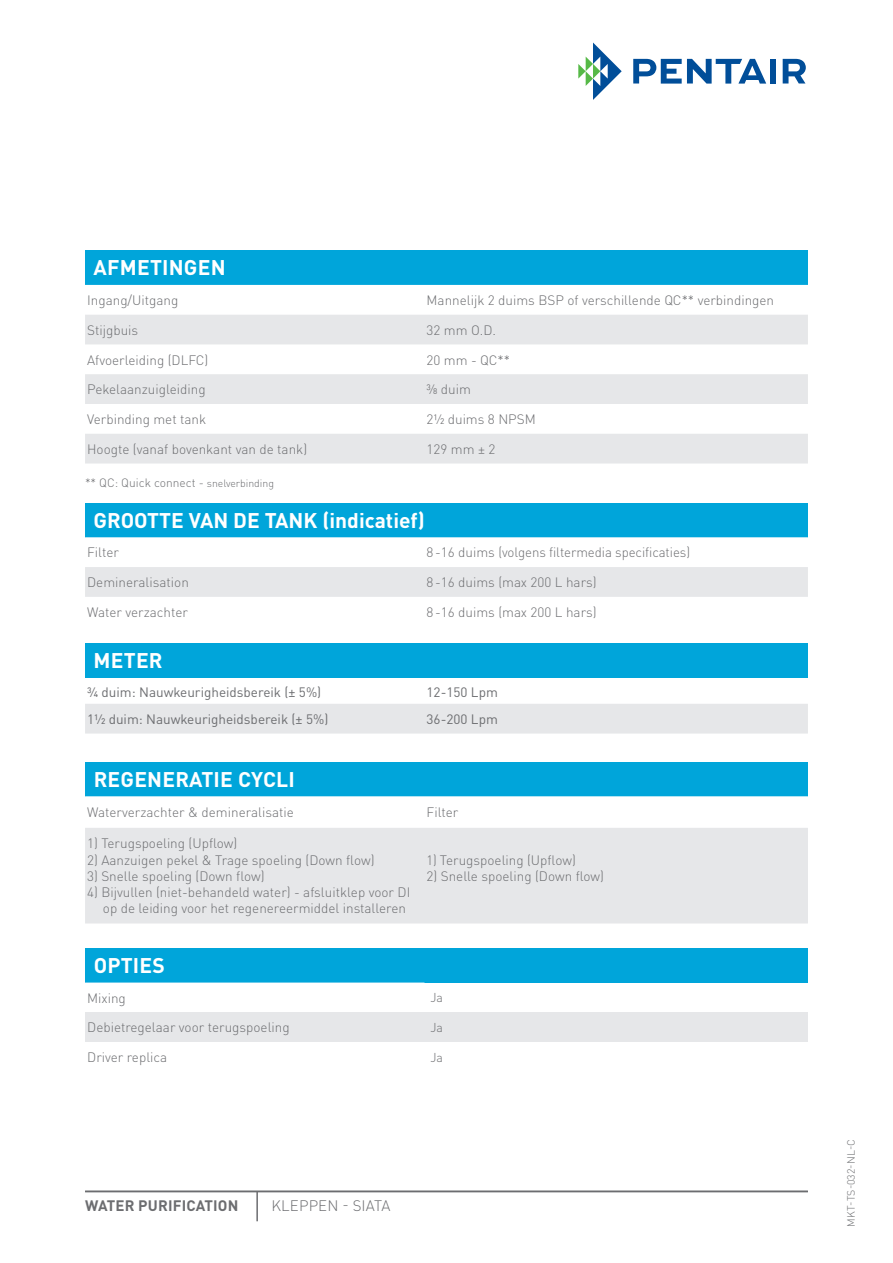
<style>
.page{position:relative;width:893px;height:1263px;background:#fff}
.page>*{position:absolute;margin:0;border:0;box-sizing:border-box;transform-origin:0 0}
.t1{font:700 21px "DIN Pro";letter-spacing:.01em;color:#fff}
.t2{font:700 15px "DIN Pro";letter-spacing:.01em;color:#6c6d70}
.t3{font:300 15px "DIN Pro";letter-spacing:.01em;color:#6c6d70}
.t4{font:300 13.5px/16.2px "DIN Pro";color:#6c6d70}
.t5{font:13.5px "DIN Pro";color:#6c6d70}
.t6{font:300 13.5px "DIN Pro";color:#6c6d70;scale:.95 1}
.t7{font:300 12.75px "DIN Pro";color:#6c6d70;scale:.96 1}
.t8{font:300 12px "DIN Pro";color:#6c6d70}
.t9{font:300 10.5px "DIN Pro";letter-spacing:.01em;color:#6c6d70}
.s1{font-size:10.5px}
</style>
<div class="page">
<hr style="left:256px;top:1191px;width:2px;height:30px;background:#6c6d70">
<hr style="left:85px;top:1191px;width:723px;height:1px;background:#6c6d70">
<div style="left:85px;top:251px;width:723px;height:34px;background:#00a5da"></div>
<svg style="left:85px;top:315px;width:723px;height:148px;fill:#e6e7e9"></svg>
<div style="left:85px;top:503px;width:723px;height:34px;background:#00a5da"></div>
<svg style="left:85px;top:537px;width:723px;height:60px"></svg>
<div style="left:85px;top:644px;width:723px;height:34px;background:#00a5da"></div>
<div style="left:85px;top:762px;width:723px;height:34px;background:#00a5da"></div>
<div style="left:85px;top:704px;width:723px;height:29px;background:#e6e7e9"></div>
<svg style="left:85px;top:796px;width:723px;height:1px"></svg>
<div style="left:85px;top:828px;width:723px;height:95px;background:#e6e7e9"></div>
<div style="left:85px;top:948px;width:723px;height:34px;background:#00a5da"></div>
<svg style="left:85px;top:982px;width:723px;height:1px"></svg>
<div style="left:85px;top:1012px;width:339px;height:30px;background:#e6e7e9"></div>
<div style="left:424px;top:1012px;width:384px;height:30px;background:#e6e7e9"></div>
<svg style="left:578px;top:43px;width:44px;height:57px"></svg>
<svg style="left:633px;top:59px;width:133px;height:25px"></svg>
<div style="left:770px;top:59px;width:6px;height:25px;background:#014e99"></div>
<svg style="left:783px;top:59px;width:23px;height:25px"></svg>
<h1 class="t1" style="left:94px;top:250px;width:134px">AFMETINGEN</h1>
<p class="t4" style="left:87px;top:291px;width:93px">Ingang/Uitgang</p>
<p class="t4" style="left:427px;top:291px;width:349px">Mannelijk 2 duims BSP of verschillende QC** verbindingen</p>
<p class="t4" style="left:87px;top:321px;width:53px">Stijgbuis</p>
<p class="t4" style="left:427px;top:321px;width:71px">32 mm O.D.</p>
<p class="t4" style="left:87px;top:350px;width:123px">Afvoerleiding (DLFC)</p>
<p class="t4" style="left:427px;top:350px;width:85px">20 mm - QC**</p>
<p class="t4" style="left:87px;top:380px;width:120px">Pekelaanzuigleiding</p>
<p class="t4" style="left:427px;top:380px;width:46px">3/8 duim</p>
<p class="t4" style="left:87px;top:410px;width:121px">Verbinding met tank</p>
<p class="t4" style="left:427px;top:410px;width:111px">21/2 duims 8 NPSM</p>
<p class="t4" style="left:87px;top:440px;width:222px">Hoogte (vanaf bovenkant van de tank)</p>
<p class="t4" style="left:427px;top:440px;width:70px">129 mm ± 2</p>
<p class="t8" style="left:85px;top:473px;width:191px">** QC: Quick connect - <span class="s1">snelverbinding</span></p>
<h1 class="t1" style="left:94px;top:503px;width:333px">GROOTTE VAN DE TANK (indicatief)</h1>
<p class="t4" style="left:87px;top:543px;width:33px">Filter</p>
<p class="t4" style="left:427px;top:543px;width:265px">8-16 duims (volgens filtermedia specificaties)</p>
<p class="t4" style="left:87px;top:573px;width:103px">Demineralisation</p>
<p class="t4" style="left:427px;top:573px;width:171px">8-16 duims (max 200 L hars)</p>
<p class="t4" style="left:87px;top:603px;width:102px">Water verzachter</p>
<p class="t4" style="left:427px;top:603px;width:171px">8-16 duims (max 200 L hars)</p>
<h1 class="t1" style="left:94px;top:643px;width:71px">METER</h1>
<p class="t5" style="left:87px;top:681px;width:236px">3/4 duim: Nauwkeurigheidsbereik (± 5%)</p>
<p class="t5" style="left:427px;top:681px;width:73px">12-150 Lpm</p>
<p class="t5" style="left:87px;top:708px;width:243px">11/2 duim: Nauwkeurigheidsbereik (± 5%)</p>
<p class="t5" style="left:427px;top:708px;width:73px">36-200 Lpm</p>
<h1 class="t1" style="left:94px;top:762px;width:203px">REGENERATIE CYCLI</h1>
<p class="t4" style="left:87px;top:803px;width:208px">Waterverzachter &amp; demineralisatie</p>
<p class="t4" style="left:427px;top:803px;width:33px">Filter</p>
<p class="t4" style="left:87px;top:834px;width:152px">1) Terugspoeling (Upflow)</p>
<p class="t4" style="left:87px;top:850px;width:289px">2) Aanzuigen pekel &amp; Trage spoeling (Down flow)</p>
<p class="t4" style="left:87px;top:867px;width:179px">3) Snelle spoeling (Down flow)</p>
<p class="t4" style="left:103px;top:883px;width:309px;text-indent:-16px">4) Bijvullen (niet-behandeld water) - afsluitklep voor DI op de leiding voor het regenereermiddel installeren</p>
<p class="t6" style="left:427px;top:849px;width:159px">1) Terugspoeling (Upflow)</p>
<p class="t4" style="left:427px;top:867px;width:179px">2) Snelle spoeling (Down flow)</p>
<h1 class="t1" style="left:94px;top:948px;width:73px">OPTIES</h1>
<p class="t4" style="left:87px;top:988px;width:40px">Mixing</p>
<p class="t7" style="left:430px;top:988px;width:14px">Ja</p>
<p class="t4" style="left:87px;top:1018px;width:204px">Debietregelaar voor terugspoeling</p>
<p class="t7" style="left:430px;top:1018px;width:14px">Ja</p>
<p class="t4" style="left:87px;top:1048px;width:81px">Driver replica</p>
<p class="t7" style="left:430px;top:1047px;width:14px">Ja</p>
<p class="t2" style="left:85px;top:1193px;width:155px">WATER PURIFICATION</p>
<p class="t3" style="left:271px;top:1194px;width:121px">KLEPPEN - SIATA</p>
<p class="t9" style="left:843px;top:1226px;width:89px;rotate:-90deg">MKT-TS-032-NL-C</p>
</div>
